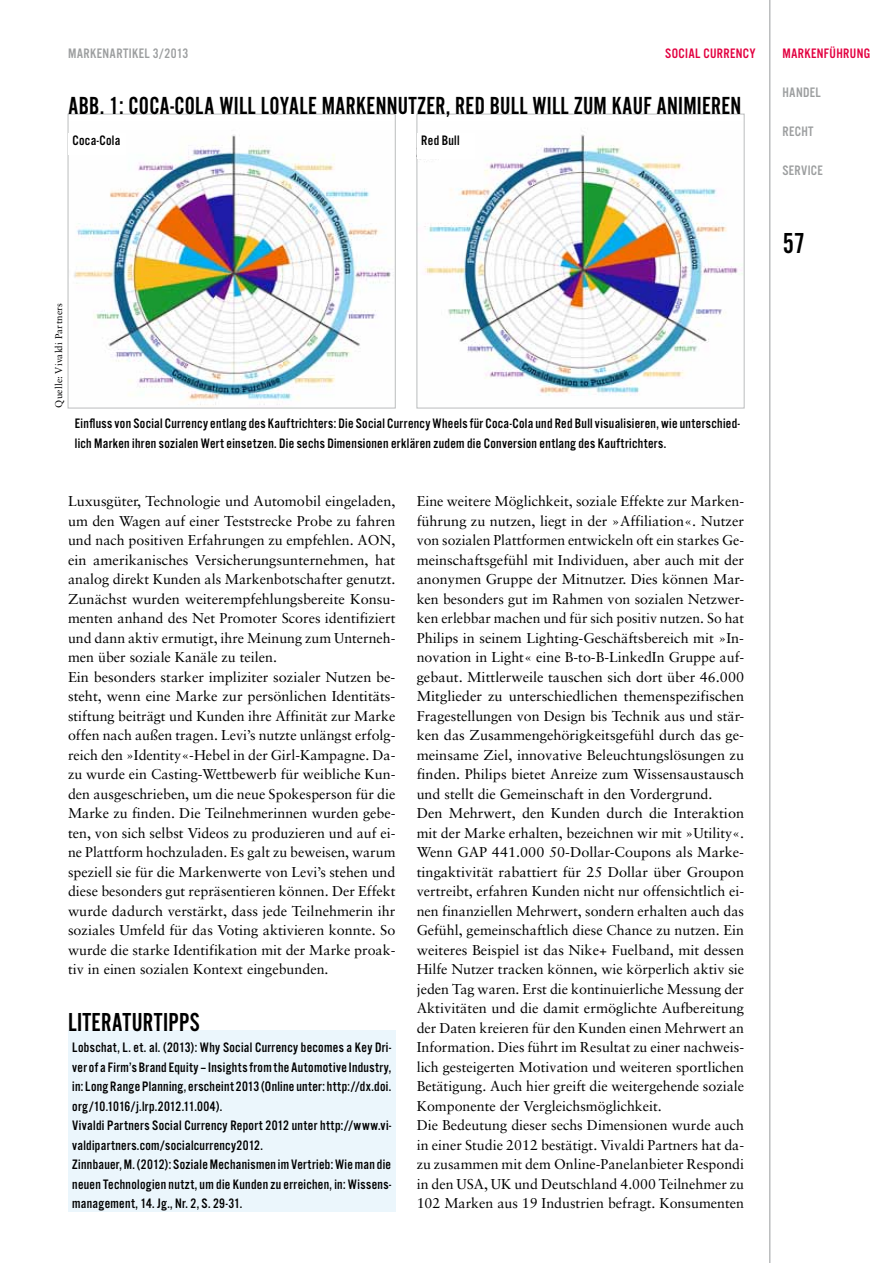
<style>
.page{position:relative;width:893px;height:1263px;background:#fff}
.page>*{position:absolute;margin:0;border:0;box-sizing:border-box;transform-origin:0 0}
.t1{font:30px "Alternate Got No 2 D";color:#000}
.t2{font:27px "Alternate Got No 2 D";color:#000}
.t3{font:25.65px "Alternate Got No 2 D";letter-spacing:.01em;color:#000}
.t4{font:14.25px/19.5px "Sabon";color:#000}
.t5{font:14.25px/19.5px "Alternate Got No 3 D";letter-spacing:.02em;color:#000}
.t6{font:14.25px "Alternate Got No 3 D";letter-spacing:.025em;color:#9c9e9f}
.t7{font:14.25px "Alternate Got No 3 D";letter-spacing:.025em;color:#e20040}
.t8{font:9.75px "Sabon";letter-spacing:.02em;color:#000}
</style>
<div class="page">
<img style="left:74px;top:134px;width:317px;height:271px">
<div style="left:68px;top:114px;width:327px;height:294px;border:1px solid #bbbdbe"></div>
<img style="left:419px;top:134px;width:323px;height:262px">
<div style="left:417px;top:114px;width:327px;height:294px;border:1px solid #bbbdbe"></div>
<div style="left:68px;top:133px;width:58px;height:22px;background:#fff"></div>
<div style="left:417px;top:133px;width:58px;height:25px;background:#fff"></div>
<div style="left:68px;top:1031px;width:327px;height:181px;background:#ebf6fc"></div>
<hr style="left:769px;top:0;width:1px;height:1263px;background:#bbbdbe">
<p class="t6" style="left:68px;top:46px;width:8px">markenar</p>
<p class="t6" style="left:123px;top:46px;width:66px">tikel 3/2013</p>
<p class="t7" style="left:665px;top:46px;width:46px">social currency</p>
<p class="t3" style="left:68px;top:92px;width:162px">ABB. 1: COCA-COLA WILL</p>
<p class="t3" style="left:261px;top:92px;width:86px">LOYALE MARKENNUT</p>
<p class="t3" style="left:417px;top:92px;width:83px">ZER, RED BULL</p>
<p class="t3" style="left:533px;top:92px;width:10px">WILL</p>
<p class="t3" style="left:574px;top:92px;width:94px">ZUM KAUF ANIMIEREN</p>
<p class="t5" style="left:72px;top:130px;width:49px">Coca-Cola</p>
<p class="t5" style="left:421px;top:130px;width:40px">Red Bull</p>
<p class="t8" style="left:53px;top:408px;width:106px;rotate:-90deg">Quelle: Vivaldi Partners</p>
<p class="t5" style="left:75px;top:414px;width:667px">Einfluss von Social Currency entlang des Kauftrichters: Die Social Currency Wheels für Coca-Cola und Red Bull visualisieren, wie unterschied&shy;lich Marken ihren sozialen Wert einsetzen. Die sechs Dimensionen erklären zudem die Conversion entlang des Kauftrichters.</p>
<p class="t4" style="left:68px;top:491px;width:329px">Luxusgüter, Technologie und Automobil eingeladen, um den Wagen auf einer Teststrecke Probe zu fahren und nach positiven Erfahrungen zu empfehlen. AON, ein amerikanisches Versicherungsunternehmen, hat analog direkt Kunden als Markenbotschafter genutzt.<br>Zunächst wurden weiterempfehlungsbereite Konsu&shy;menten anhand des Net Promoter Scores identifiziert und dann aktiv ermutigt, ihre Meinung zum Unterneh&shy;men über soziale Kanäle zu teilen.<br>Ein besonders starker impliziter sozialer Nutzen be&shy;steht, wenn eine Marke zur persönlichen Identitäts&shy;stiftung beiträgt und Kunden ihre Affinität zur Marke offen nach außen tragen. Levi’s nutzte unlängst erfolg&shy;reich den »Identity«-Hebel in der Girl-Kampagne. Da&shy;zu wurde ein Casting-Wettbewerb für weibliche Kun&shy;den ausgeschrieben, um die neue Spokesperson für die Marke zu finden. Die Teilnehmerinnen wurden gebe&shy;ten, von sich selbst Videos zu produzieren und auf ei&shy;ne Plattform hochzuladen. Es galt zu beweisen, warum speziell sie für die Markenwerte von Levi’s stehen und diese besonders gut repräsentieren können. Der Effekt wurde dadurch verstärkt, dass jede Teilnehmerin ihr soziales Umfeld für das Voting aktivieren konnte. So wurde die starke Identifikation mit der Marke proak&shy;tiv in einen sozialen Kontext eingebunden.</p>
<p class="t2" style="left:68px;top:1008px;width:20px">LITERATURTIPPS</p>
<p class="t5" style="left:72px;top:1038px;width:320px">Lobschat, L. et. al. (2013): Why Social Currency becomes a Key Dri&shy;ver of a Firm’s Brand Equity – Insights from the Automotive Industry, in: Long Range Planning, erscheint 2013 (Online unter: http://dx.doi. org/10.1016/j.lrp.2012.11.004).<br>Vivaldi Partners Social Currency Report 2012 unter http://www.vi&shy;valdipartners.com/socialcurrency2012.<br>Zinnbauer, M. (2012): Soziale Mechanismen im Vertrieb: Wie man die neuen Technologien nutzt, um die Kunden zu erreichen, in: Wissens&shy;management, 14. Jg., Nr. 2, S. 29-31.</p>
<p class="t4" style="left:417px;top:491px;width:329px">Eine weitere Möglichkeit, soziale Effekte zur Marken&shy;führung zu nutzen, liegt in der »Affiliation«. Nutzer von sozialen Plattformen entwickeln oft ein starkes Ge&shy;meinschaftsgefühl mit Individuen, aber auch mit der anonymen Gruppe der Mitnutzer. Dies können Mar&shy;ken besonders gut im Rahmen von sozialen Netzwer&shy;ken erlebbar machen und für sich positiv nutzen. So hat Philips in seinem Lighting-Geschäftsbereich mit »In&shy;novation in Light« eine B-to-B-LinkedIn Gruppe auf&shy;gebaut. Mittlerweile tauschen sich dort über 46.000<br>Mitglieder zu unterschiedlichen themenspezifischen Fragestellungen von Design bis Technik aus und stär&shy;ken das Zusammengehörigkeitsgefühl durch das ge&shy;meinsame Ziel, innovative Beleuchtungslösungen zu finden. Philips bietet Anreize zum Wissensaustausch und stellt die Gemeinschaft in den Vordergrund.<br>Den Mehrwert, den Kunden durch die Interaktion mit der Marke erhalten, bezeichnen wir mit »Utility«.<br>Wenn GAP 441.000 50-Dollar-Coupons als Marke&shy;tingaktivität rabattiert für 25 Dollar über Groupon vertreibt, erfahren Kunden nicht nur offensichtlich ei&shy;nen finanziellen Mehrwert, sondern erhalten auch das Gefühl, gemeinschaftlich diese Chance zu nutzen. Ein weiteres Beispiel ist das Nike+ Fuelband, mit dessen Hilfe Nutzer tracken können, wie körperlich aktiv sie jeden Tag waren. Erst die kontinuierliche Messung der Aktivitäten und die damit ermöglichte Aufbereitung der Daten kreieren für den Kunden einen Mehrwert an Information. Dies führt im Resultat zu einer nachweis&shy;lich gesteigerten Motivation und weiteren sportlichen Betätigung. Auch hier greift die weitergehende soziale Komponente der Vergleichsmöglichkeit.<br>Die Bedeutung dieser sechs Dimensionen wurde auch in einer Studie 2012 bestätigt. Vivaldi Partners hat da&shy;zu zusammen mit dem Online-Panelanbieter Respondi in den USA, UK und Deutschland 4.000 Teilnehmer zu 102 Marken aus 19 Industrien befragt. Konsumenten</p>
<p class="t7" style="left:782px;top:46px;width:89px">MARKENFÜHRUNG</p>
<p class="t6" style="left:782px;top:85px;width:39px">HANDEL</p>
<p class="t6" style="left:782px;top:124px;width:32px">RECHT</p>
<p class="t6" style="left:782px;top:163px;width:42px">SERVICE</p>
<p class="t1" style="left:783px;top:227px;width:24px">57</p>
</div>
